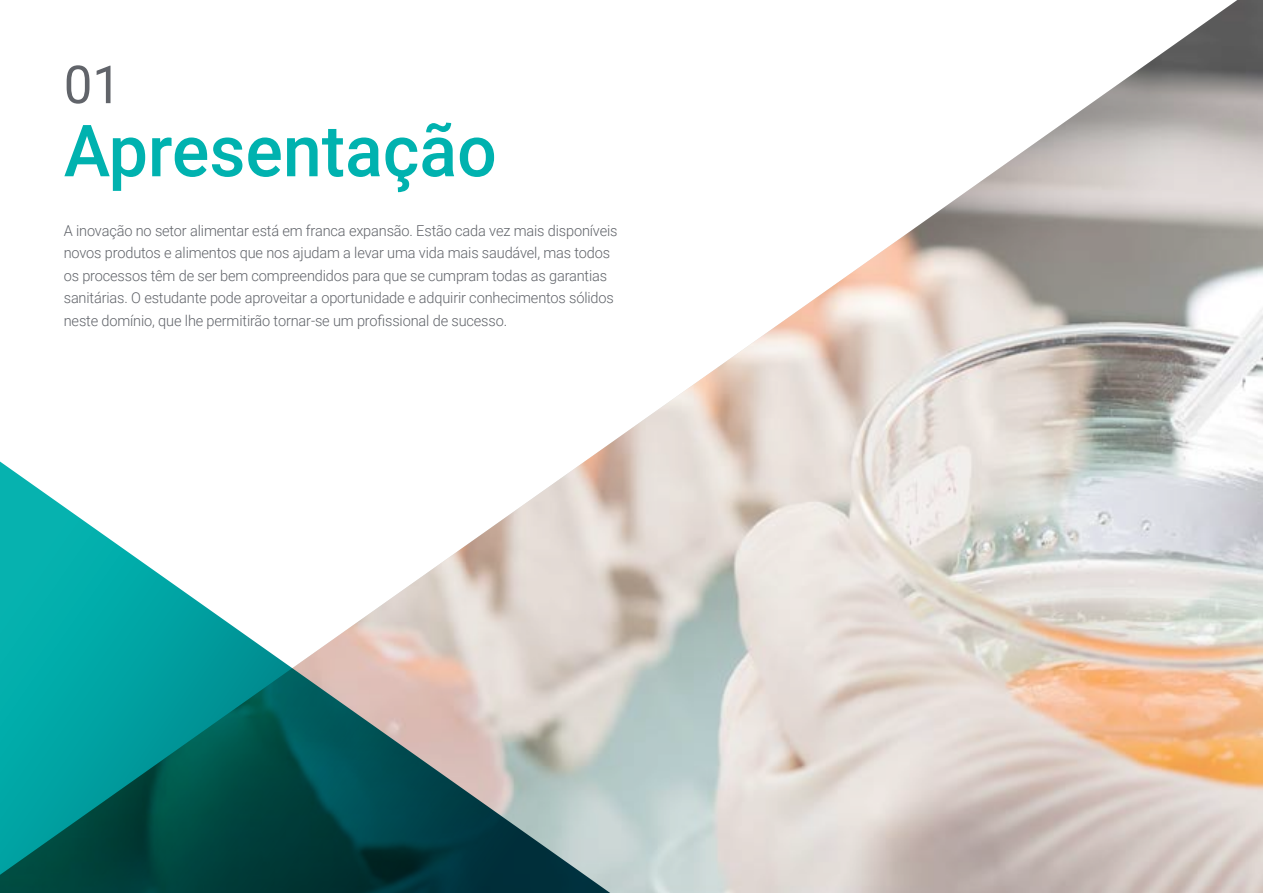
<style>
.page{position:relative;width:1263px;height:893px;background:#fff}
.page>*{position:absolute;margin:0;border:0;box-sizing:border-box;transform-origin:0 0}
.t1{font:500 72px "Roboto";color:#00b2af}
.t2{font:52.5px "Roboto";color:#61646a}
.t3{font:300 15px/22.5px "Roboto";letter-spacing:-.01em;color:#61646a}
</style>
<div class="page">
<img style="left:607px;top:0;width:656px;height:893px">
<svg style="left:0;top:446px;width:640px;height:447px"></svg>
<h2 class="t2" style="left:64px;top:48px;width:59px">01</h2>
<h1 class="t1" style="left:64px;top:100px;width:435px">Apresentação</h1>
<p class="t3" style="left:64px;top:218px;width:555px">A inovação no setor alimentar está em franca expansão. Estão cada vez mais disponíveis novos produtos e alimentos que nos ajudam a levar uma vida mais saudável, mas todos os processos têm de ser bem compreendidos para que se cumpram todas as garantias sanitárias. O estudante pode aproveitar a oportunidade e adquirir conhecimentos sólidos neste domínio, que lhe permitirão tornar-se um profissional de sucesso.</p>
</div>
